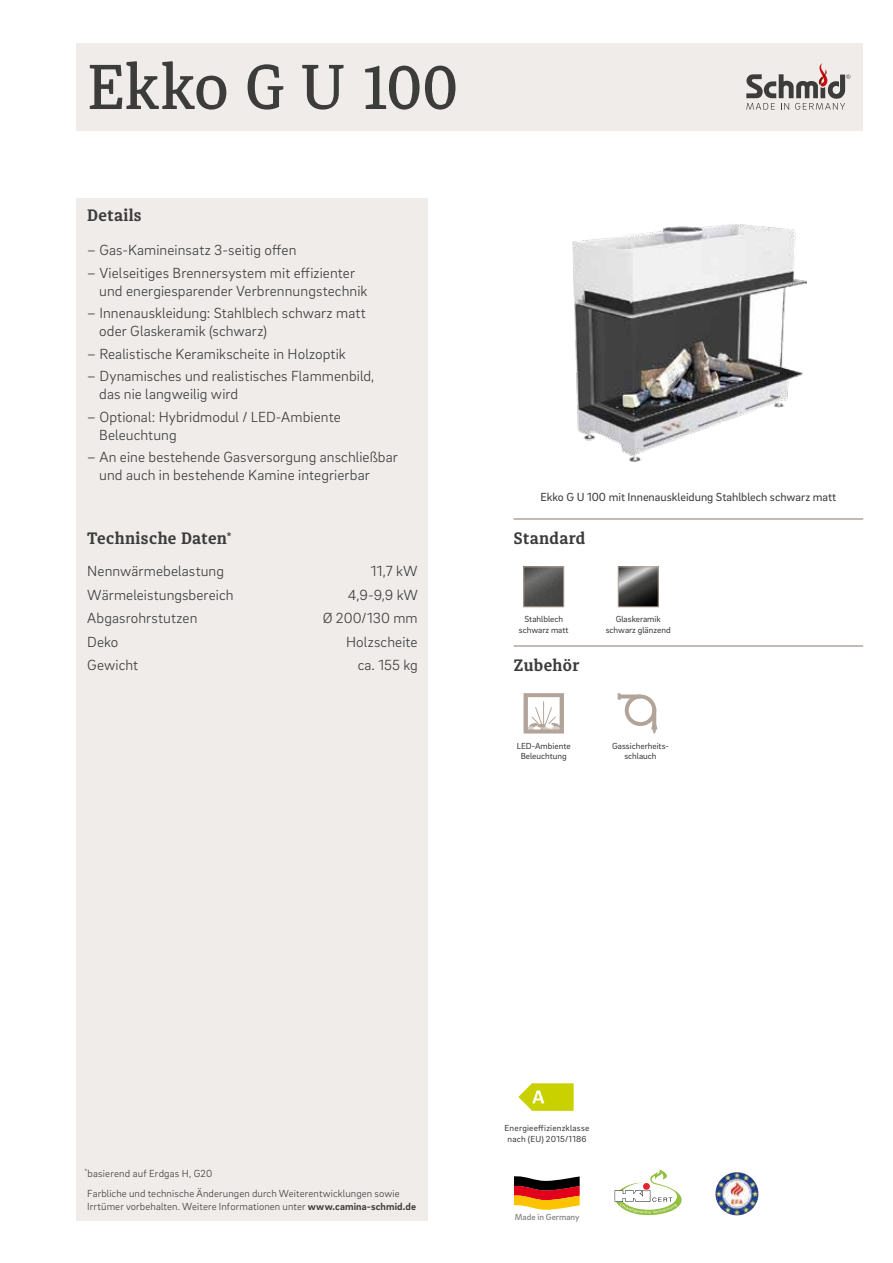
<style>
.page{position:relative;width:893px;height:1263px;background:#fff}
.page>*{position:absolute;margin:0;border:0;box-sizing:border-box;transform-origin:0 0}
.t1{font:500 63px "Diaria Pro";letter-spacing:-.01em;color:#3c3c3b}
.t2{font:700 16.5px "Diaria Pro";letter-spacing:.025em;color:#3c3c3b}
.t3{font:300 15px/23.4px "Brix Sans";letter-spacing:.005em;color:#3c3c3b}
.t4{font:12px "Brix Sans";color:#3c3c3b}
.t5{font:300 10.5px/12.6px "Brix Sans";letter-spacing:.01em;color:#3c3c3b}
.t6{font:9px/10.8px "Brix Sans";color:#3c3c3b;text-align:center}
.t7{font:9px/10.8px "Brix Sans";letter-spacing:.025em;color:#3c3c3b;text-align:center}
.t8{font:500 9px "Brix Sans";color:#878787}
.s1{font-weight:700}
</style>
<div class="page">
<div style="left:77px;top:198px;width:351px;height:1022px;background:#efecea"></div>
<div style="left:77px;top:43px;width:786px;height:87px;background:#efecea"></div>
<svg style="left:746px;top:63px;width:104px;height:47px"></svg>
<img style="left:716px;top:1172px;width:21px;height:16px">
<svg style="left:514px;top:1176px;width:66px;height:34px"></svg>
<svg style="left:615px;top:1169px;width:67px;height:46px"></svg>
<img style="left:526px;top:569px;width:36px;height:36px">
<div style="left:524px;top:567px;width:40px;height:40px;border:1px solid #b2a499"></div>
<img style="left:573px;top:224px;width:234px;height:238px">
<hr style="left:513px;top:518px;width:350px;height:2px;background:#b2a499">
<svg style="left:518px;top:1083px;width:56px;height:28px"></svg>
<svg style="left:524px;top:693px;width:40px;height:40px"></svg>
<img style="left:620px;top:569px;width:36px;height:36px">
<div style="left:618px;top:567px;width:40px;height:40px;border:1px solid #b2a499"></div>
<hr style="left:514px;top:645px;width:349px;height:2px;background:#b2a499">
<svg style="left:618px;top:693px;width:40px;height:41px"></svg>
<h1 class="t1" style="left:87px;top:49px;width:373px">Ekko G U 100</h1>
<p class="t2" style="left:87px;top:205px;width:56px">Details</p>
<p class="t3" style="left:87px;top:238px;width:211px">– Gas-Kamineinsatz 3-seitig offen</p>
<p class="t3" style="left:99px;top:263px;width:270px;line-height:18px;text-indent:-12px">– Vielseitiges Brennersystem mit effizienter und energiesparender Verbrennungstechnik</p>
<p class="t3" style="left:99px;top:304px;width:268px;line-height:18px;text-indent:-12px">– Innenauskleidung: Stahlblech schwarz matt oder Glaskeramik (schwarz)</p>
<p class="t3" style="left:87px;top:341px;width:260px">– Realistische Keramikscheite in Holzoptik</p>
<p class="t3" style="left:99px;top:367px;width:277px;line-height:18px;text-indent:-12px">– Dynamisches und realistisches Flammenbild, das nie langweilig wird</p>
<p class="t3" style="left:99px;top:407px;width:243px;line-height:18px;text-indent:-12px">– Optional: Hybridmodul / LED-Ambiente<br>Beleuchtung</p>
<p class="t3" style="left:99px;top:448px;width:300px;line-height:18px;text-indent:-12px">– An eine bestehende Gasversorgung anschließbar und auch in bestehende Kamine integrierbar</p>
<p class="t2" style="left:87px;top:528px;width:146px">Technische Daten<sup>*</sup></p>
<p class="t3" style="left:87px;top:559px;width:148px">Nennwärmebelastung<br>Wärmeleistungsbereich<br>Abgasrohrstutzen<br>Deko<br>Gewicht</p>
<p class="t3" style="left:323px;top:559px;width:97px;text-align:right">11,7 kW<br>4,9-9,9 kW<br>Ø 200/130 mm<br>Holzscheite<br>ca. 155 kg</p>
<p class="t4" style="left:540px;top:489px;width:297px">Ekko G U 100 mit Innenauskleidung Stahlblech schwarz matt</p>
<p class="t2" style="left:514px;top:528px;width:73px">Standard</p>
<p class="t6" style="left:519px;top:613px;width:51px">Stahlblech schwarz matt</p>
<p class="t2" style="left:514px;top:655px;width:67px">Zubehör</p>
<p class="t6" style="left:606px;top:613px;width:66px">Glaskeramik schwarz glänzend</p>
<p class="t6" style="left:517px;top:740px;width:55px">LED-Ambiente<br>Beleuchtung</p>
<p class="t6" style="left:612px;top:740px;width:58px">Gassicherheits&shy;schlauch</p>
<p class="t5" style="left:85px;top:1166px;width:129px"><sup>*</sup>basierend auf Erdgas H, G20</p>
<p class="t5" style="left:87px;top:1187px;width:330px">Farbliche und technische Änderungen durch Weiterentwicklungen sowie<br>Irrtümer vorbehalten. Weitere Informationen unter <span class="s1">www.camina-schmid.de</span></p>
<p class="t7" style="left:505px;top:1122px;width:86px">Energieeffizienzklasse nach (EU) 2015/1186</p>
<p class="t8" style="left:515px;top:1211px;width:66px">Made in Germany</p>
</div>
